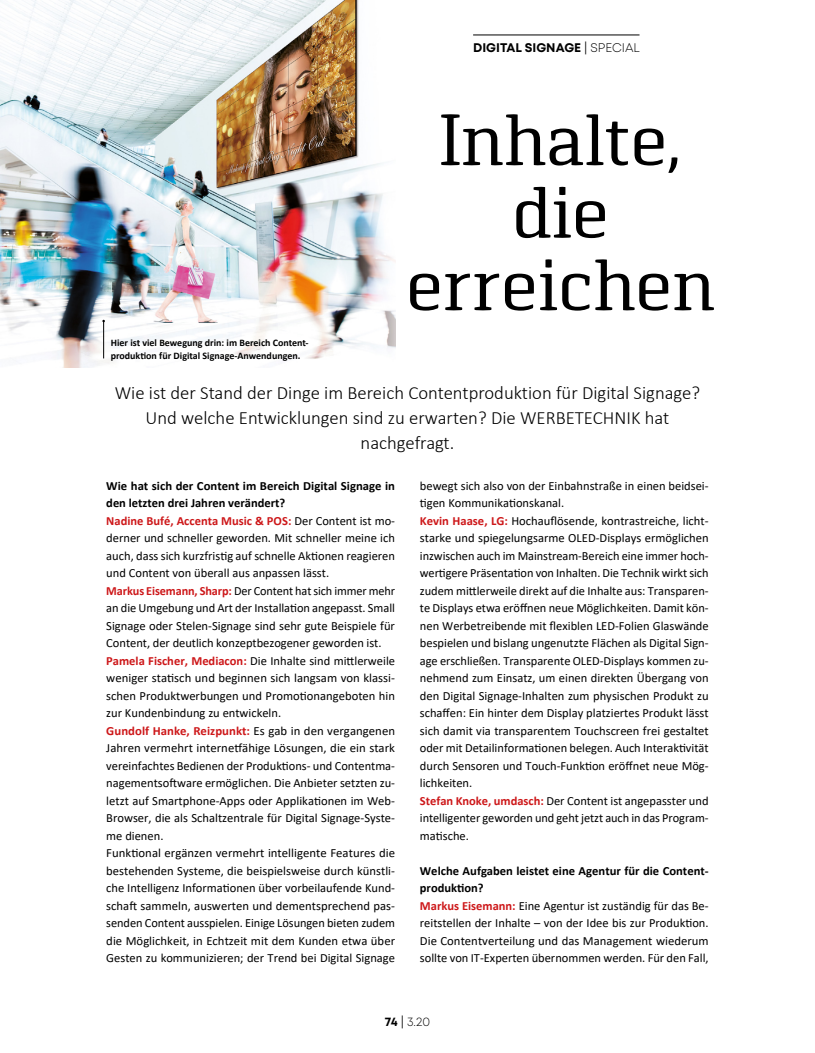
<style>
.page{position:relative;width:815px;height:1053px;background:#fff}
.page>*{position:absolute;margin:0;border:0;box-sizing:border-box;transform-origin:0 0}
.t1{font:72.5px/72.5px "Pancetta Serif Pro";color:#000;text-align:center}
.t2{font:300 18.75px/25px "Calibri";color:#000;text-align:center}
.t3{font:12.5px/17.5px "Calibri";color:#000}
.t4{font:700 12.5px "Mont";color:#000}
.t5{font:300 12.5px "Mont";color:#000}
.t6{font:700 10px/12.5px "Calibri";color:#000}
.s1{font-weight:400}
.s2{font-weight:300}
.s3{font-weight:700;color:#cd1719}
.s4{font-weight:700}
</style>
<div class="page">
<img style="left:0;top:0;width:395px;height:367px">
<hr style="left:103px;top:321px;width:1px;height:37px;background:#000">
<hr style="left:473px;top:35px;width:166px;height:1px;background:#000">
<p class="t4" style="left:473px;top:39px;width:168px">DIGITAL SIGNAGE <span class="s1">|</span> <span class="s2">SPECIAL</span></p>
<p class="t6" style="left:111px;top:336px;width:199px">Hier ist viel Bewegung drin: im Bereich Content&shy;produktion für Digital Signage-Anwendungen.</p>
<h1 class="t1" style="left:406px;top:104px;width:311px">Inhalte, die erreichen</h1>
<h2 class="t2" style="left:115px;top:380px;width:587px">Wie ist der Stand der Dinge im Bereich Contentproduktion für Digital Signage?<br>Und welche Entwicklungen sind zu erwarten? Die WERBETECHNIK hat nachgefragt.</h2>
<p class="t3" style="left:420px;top:476px;width:290px">bewegt sich also von der Einbahnstraße in einen beidsei&shy;tigen Kommunikationskanal.<br><span class="s3">Kevin Haase, LG:</span> Hochauflösende, kontrastreiche, licht&shy;starke und spiegelungsarme OLED-Displays ermöglichen inzwischen auch im Mainstream-Bereich eine immer hoch&shy;wertigere Präsentation von Inhalten. Die Technik wirkt sich zudem mittlerweile direkt auf die Inhalte aus: Transparen&shy;te Displays etwa eröffnen neue Möglichkeiten. Damit kön&shy;nen Werbetreibende mit flexiblen LED-Folien Glaswände bespielen und bislang ungenutzte Flächen als Digital Sign&shy;age erschließen. Transparente OLED-Displays kommen zu&shy;nehmend zum Einsatz, um einen direkten Übergang von den Digital Signage-Inhalten zum physischen Produkt zu schaffen: Ein hinter dem Display platziertes Produkt lässt sich damit via transparentem Touchscreen frei gestaltet oder mit Detailinformationen belegen. Auch Interaktivität durch Sensoren und Touch-Funktion eröffnet neue Mög&shy;lichkeiten.<br><span class="s3">Stefan Knoke, umdasch:</span> Der Content ist angepasster und intelligenter geworden und geht jetzt auch in das Program&shy;matische.</p>
<p class="t3" style="left:420px;top:861px;width:290px"><span class="s4">Welche Aufgaben leistet eine Agentur für die Content&shy;produktion?<br></span><span class="s3">Markus Eisemann:</span> Eine Agentur ist zuständig für das Be&shy;reitstellen der Inhalte – von der Idee bis zur Produktion.<br>Die Contentverteilung und das Management wiederum sollte von IT-Experten übernommen werden. Für den Fall,</p>
<p class="t3" style="left:106px;top:476px;width:290px"><span class="s4">Wie hat sich der Content im Bereich Digital Signage in den letzten drei Jahren verändert?<br></span><span class="s3">Nadine Bufé, Accenta Music &amp; POS:</span> Der Content ist mo&shy;derner und schneller geworden. Mit schneller meine ich auch, dass sich kurzfristig auf schnelle Aktionen reagieren und Content von überall aus anpassen lässt.<br><span class="s3">Markus Eisemann, Sharp:</span> Der Content hat sich immer mehr an die Umgebung und Art der Installation angepasst. Small Signage oder Stelen-Signage sind sehr gute Beispiele für Content, der deutlich konzeptbezogener geworden ist.<br><span class="s3">Pamela Fischer, Mediacon:</span> Die Inhalte sind mittlerweile weniger statisch und beginnen sich langsam von klassi&shy;schen Produktwerbungen und Promotionangeboten hin zur Kundenbindung zu entwickeln.<br><span class="s3">Gundolf Hanke, Reizpunkt:</span> Es gab in den vergangenen Jahren vermehrt internetfähige Lösungen, die ein stark vereinfachtes Bedienen der Produktions- und Contentma&shy;nagementsoftware ermöglichen. Die Anbieter setzten zu&shy;letzt auf Smartphone-Apps oder Applikationen im Web-Browser, die als Schaltzentrale für Digital Signage-Syste&shy;me dienen.<br>Funktional ergänzen vermehrt intelligente Features die bestehenden Systeme, die beispielsweise durch künstli&shy;che Intelligenz Informationen über vorbeilaufende Kund&shy;schaft sammeln, auswerten und dementsprechend pas&shy;senden Content ausspielen. Einige Lösungen bieten zudem die Möglichkeit, in Echtzeit mit dem Kunden etwa über Gesten zu kommunizieren; der Trend bei Digital Signage</p>
<p class="t5" style="left:385px;top:1014px;width:47px"><span class="s4">74</span> <span class="s1">|</span> 3.20</p>
</div>
